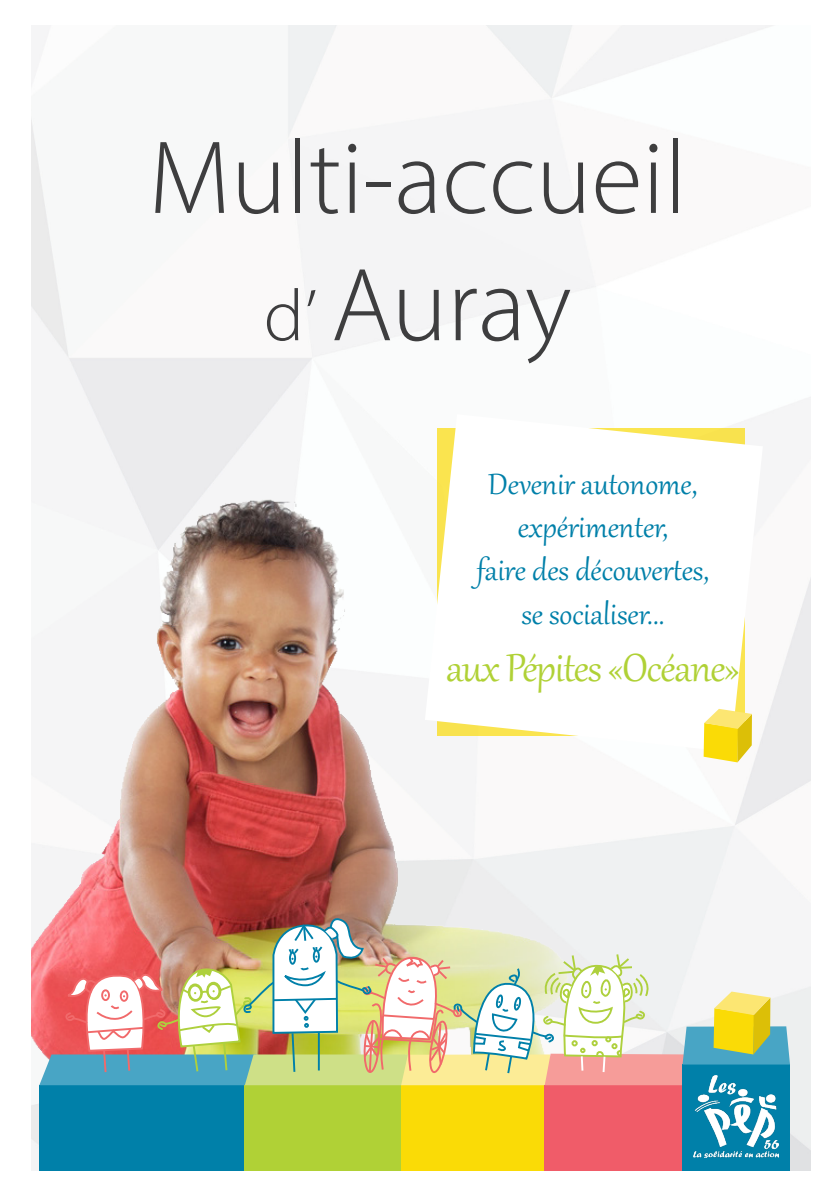
<style>
.page{position:relative;width:840px;height:1191px;background:#fff}
.page>*{position:absolute;margin:0;border:0;box-sizing:border-box;transform-origin:0 0}
.t1{font:300 104.8px "Myriad Pro";color:#3e3e3f}
.t2{font:48px "Gabriola";letter-spacing:-.02em;color:#b0d136}
.t3{font:36px "Gabriola";color:#0080a9}
.s1{font-size:73.4px}
</style>
<div class="page">
<img style="left:32px;top:26px;width:777px;height:1144px">
<img style="left:32px;top:415px;width:583px;height:747px">
<svg style="left:424px;top:414px;width:338px;height:338px"></svg>
<svg style="left:703px;top:709px;width:48px;height:53px;background:#f5dd44"></svg>
<div style="left:39px;top:1085px;width:217px;height:85px;background:#0080a9"></div>
<div style="left:399px;top:1085px;width:156px;height:85px;background:#fadb06"></div>
<div style="left:245px;top:1085px;width:156px;height:85px;background:#b0d136"></div>
<div style="left:544px;top:1085px;width:156px;height:85px;background:#f05c69"></div>
<div style="left:682px;top:1064px;width:107px;height:106px;background:#0080a9"></div>
<img style="left:693px;top:1085px;width:85px;height:72px">
<img style="left:271px;top:348px;width:68px;height:569px">
<img style="left:39px;top:917px;width:750px;height:168px">
<p class="t1" style="left:149px;top:115px;width:539px">Multi-accueil</p>
<p class="t1" style="left:264px;top:242px;width:309px"><span class="s1">d’</span> Auray</p>
<p class="t3" style="left:488px;top:460px;width:211px">Devenir autonome,</p>
<p class="t3" style="left:517px;top:504px;width:152px">expérimenter,</p>
<p class="t3" style="left:476px;top:547px;width:234px">faire des découvertes,</p>
<p class="t3" style="left:521px;top:590px;width:144px">se socialiser...</p>
<p class="t2" style="left:446px;top:636px;width:295px">aux Pépites «Océane»</p>
</div>
